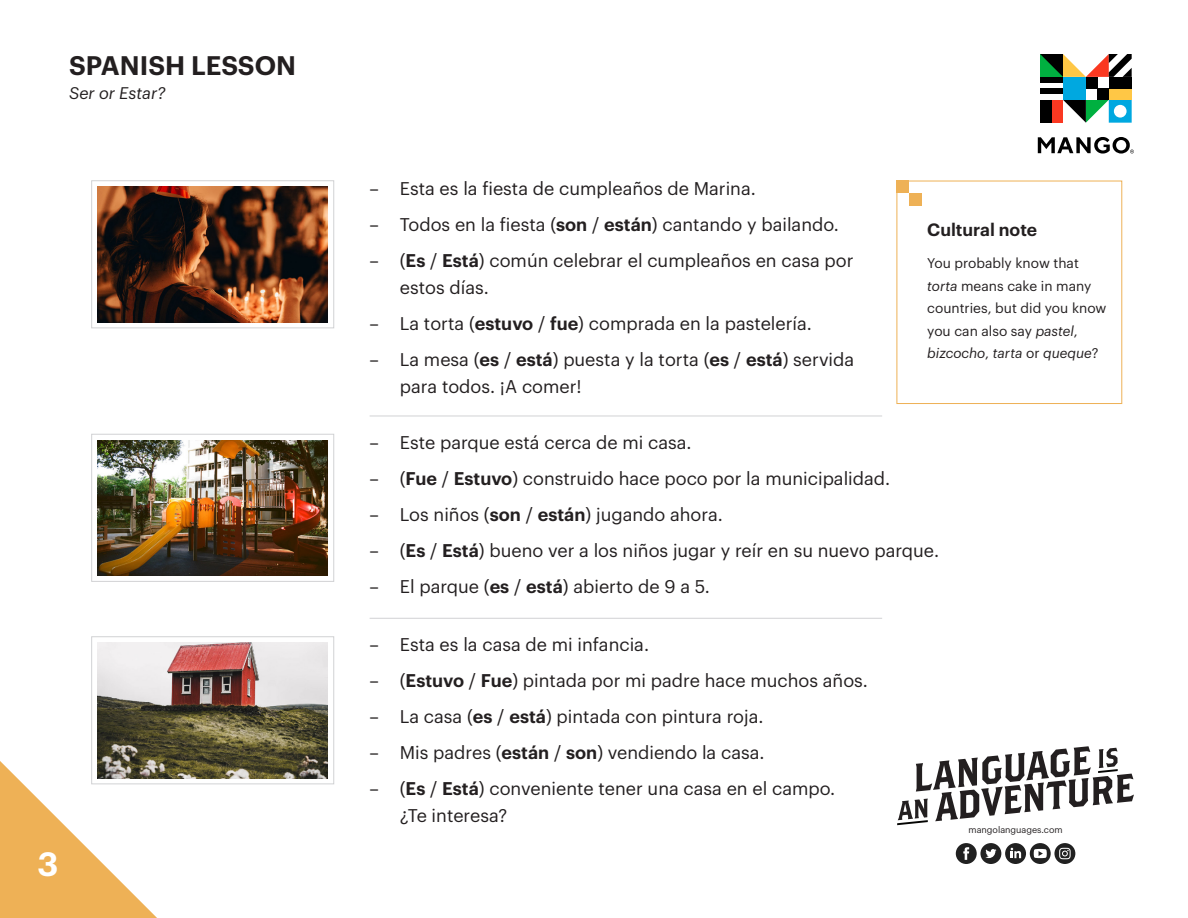
<style>
.page{position:relative;width:1188px;height:918px;background:#fff}
.page>*{position:absolute;margin:0;border:0;box-sizing:border-box;transform-origin:0 0}
.t1{font:600 33px "Graphik LCG";color:#fff}
.t2{font:600 26.25px "Graphik LCG";color:#231f20}
.t3{font:18px/27px "Graphik LCG";color:#231f20}
.t4{font:600 17.55px "Graphik LCG";color:#231f20}
.t5{font:italic 16.5px "Graphik LCG";color:#231f20}
.t6{font:13.8px/22.5px "Graphik LCG";color:#231f20}
.t7{font:9px "Graphik LCG";color:#231f20}
.s1{font-weight:600}
.s2{font-style:italic}
</style>
<div class="page">
<svg style="left:0;top:761px;width:157px;height:157px"></svg>
<svg style="left:1038px;top:137px;width:96px;height:17px"></svg>
<div style="left:1063px;top:77px;width:23px;height:23px;background:#00a8e0"></div>
<div style="left:1097px;top:88px;width:12px;height:12px;background:#000"></div>
<div style="left:1040px;top:77px;width:23px;height:6px;background:#000"></div>
<div style="left:1040px;top:88px;width:23px;height:6px;background:#000"></div>
<svg style="left:1063px;top:100px;width:69px;height:23px"></svg>
<div style="left:1086px;top:77px;width:11px;height:11px;background:#000"></div>
<div style="left:1040px;top:100px;width:23px;height:23px;background:#fa3821"></div>
<div style="left:1040px;top:100px;width:12px;height:23px;background:#000"></div>
<div style="left:1109px;top:77px;width:23px;height:23px;background:#ffc745"></div>
<div style="left:1109px;top:77px;width:23px;height:11px;background:#000"></div>
<svg style="left:1040px;top:54px;width:92px;height:23px"></svg>
<svg style="left:897px;top:746px;width:237px;height:79px"></svg>
<div style="left:1030px;top:843px;width:21px;height:21px;background:#212121;border-radius:10px"></div>
<svg style="left:1034px;top:849px;width:13px;height:9px"></svg>
<div style="left:980px;top:843px;width:21px;height:21px;background:#212121;border-radius:10px"></div>
<svg style="left:985px;top:849px;width:11px;height:9px"></svg>
<svg style="left:1005px;top:843px;width:21px;height:21px"></svg>
<svg style="left:1011px;top:848px;width:10px;height:10px"></svg>
<div style="left:956px;top:843px;width:21px;height:21px;background:#212121;border-radius:10px"></div>
<svg style="left:963px;top:847px;width:6px;height:13px"></svg>
<div style="left:1054px;top:843px;width:21px;height:21px;background:#212121;border-radius:10px"></div>
<svg style="left:1059px;top:848px;width:12px;height:11px"></svg>
<img style="left:97px;top:187px;width:231px;height:135px">
<img style="left:97px;top:440px;width:231px;height:136px">
<img style="left:97px;top:643px;width:231px;height:135px">
<div style="left:91px;top:181px;width:243px;height:147px;border:1px solid #d1d2d4"></div>
<div style="left:91px;top:434px;width:243px;height:148px;border:1px solid #d1d2d4"></div>
<div style="left:91px;top:637px;width:243px;height:147px;border:1px solid #d1d2d4"></div>
<div style="left:896px;top:181px;width:226px;height:223px;border:1px solid #eeb156"></div>
<div style="left:909px;top:193px;width:13px;height:13px;background:#eeb156"></div>
<div style="left:896px;top:181px;width:13px;height:12px;background:#eeb156"></div>
<hr style="left:370px;top:416px;width:512px;height:1px;background:#d1d2d4">
<hr style="left:370px;top:618px;width:512px;height:1px;background:#d1d2d4">
<p class="t2" style="left:69px;top:46px;width:229px">SPANISH LESSON</p>
<p class="t5" style="left:69px;top:81px;width:98px">Ser or Estar?</p>
<p class="t1" style="left:37px;top:839px;width:22px">3</p>
<p class="t3" style="left:370px;top:174px;width:11px">–</p>
<p class="t3" style="left:370px;top:210px;width:11px">–</p>
<p class="t3" style="left:370px;top:246px;width:11px">–</p>
<p class="t3" style="left:370px;top:309px;width:11px">–</p>
<p class="t3" style="left:370px;top:345px;width:11px">–</p>
<p class="t3" style="left:370px;top:427px;width:11px">–</p>
<p class="t3" style="left:370px;top:463px;width:11px">–</p>
<p class="t3" style="left:370px;top:499px;width:11px">–</p>
<p class="t3" style="left:370px;top:535px;width:11px">–</p>
<p class="t3" style="left:370px;top:571px;width:11px">–</p>
<p class="t3" style="left:370px;top:630px;width:11px">–</p>
<p class="t3" style="left:370px;top:666px;width:11px">–</p>
<p class="t3" style="left:370px;top:702px;width:11px">–</p>
<p class="t3" style="left:370px;top:738px;width:11px">–</p>
<p class="t3" style="left:370px;top:774px;width:11px">–</p>
<p class="t3" style="left:400px;top:174px;width:358px">Esta es la fiesta de cumpleaños de Marina.</p>
<p class="t3" style="left:400px;top:210px;width:441px">Todos en la fiesta (<span class="s1">son</span> / <span class="s1">están</span>) cantando y bailando.</p>
<p class="t3" style="left:400px;top:246px;width:455px">(<span class="s1">Es</span> / <span class="s1">Está</span>) común celebrar el cumpleaños en casa por estos días.</p>
<p class="t3" style="left:400px;top:309px;width:414px">La torta (<span class="s1">estuvo</span> / <span class="s1">fue</span>) comprada en la pastelería.</p>
<p class="t3" style="left:400px;top:345px;width:456px">La mesa (<span class="s1">es</span> / <span class="s1">está</span>) puesta y la torta (<span class="s1">es</span> / <span class="s1">está</span>) servida para todos. ¡A comer!</p>
<p class="t3" style="left:400px;top:427px;width:293px">Este parque está cerca de mi casa.</p>
<p class="t3" style="left:400px;top:463px;width:492px">(<span class="s1">Fue</span> / <span class="s1">Estuvo</span>) construido hace poco por la municipalidad.</p>
<p class="t3" style="left:400px;top:499px;width:325px">Los niños (<span class="s1">son</span> / <span class="s1">están</span>) jugando ahora.</p>
<p class="t3" style="left:400px;top:535px;width:541px">(<span class="s1">Es</span> / <span class="s1">Está</span>) bueno ver a los niños jugar y reír en su nuevo parque.</p>
<p class="t3" style="left:400px;top:571px;width:311px">El parque (<span class="s1">es</span> / <span class="s1">está</span>) abierto de 9 a 5.</p>
<p class="t4" style="left:927px;top:216px;width:111px">Cultural note</p>
<p class="t6" style="left:927px;top:251px;width:181px">You probably know that <span class="s2">torta</span> means cake in many countries, but did you know you can also say <span class="s2">pastel</span>, <span class="s2">bizcocho</span>, <span class="s2">tarta</span> or <span class="s2">queque</span>?</p>
<p class="t3" style="left:400px;top:630px;width:251px">Esta es la casa de mi infancia.</p>
<p class="t3" style="left:400px;top:666px;width:470px">(<span class="s1">Estuvo</span> / <span class="s1">Fue</span>) pintada por mi padre hace muchos años.</p>
<p class="t3" style="left:400px;top:702px;width:365px">La casa (<span class="s1">es</span> / <span class="s1">está</span>) pintada con pintura roja.</p>
<p class="t3" style="left:400px;top:738px;width:366px">Mis padres (<span class="s1">están</span> / <span class="s1">son</span>) vendiendo la casa.</p>
<p class="t3" style="left:400px;top:774px;width:437px">(<span class="s1">Es</span> / <span class="s1">Está</span>) conveniente tener una casa en el campo.</p>
<p class="t3" style="left:400px;top:801px;width:109px">¿Te interesa?</p>
<p class="t7" style="left:969px;top:823px;width:96px">mangolanguages.com</p>
</div>
